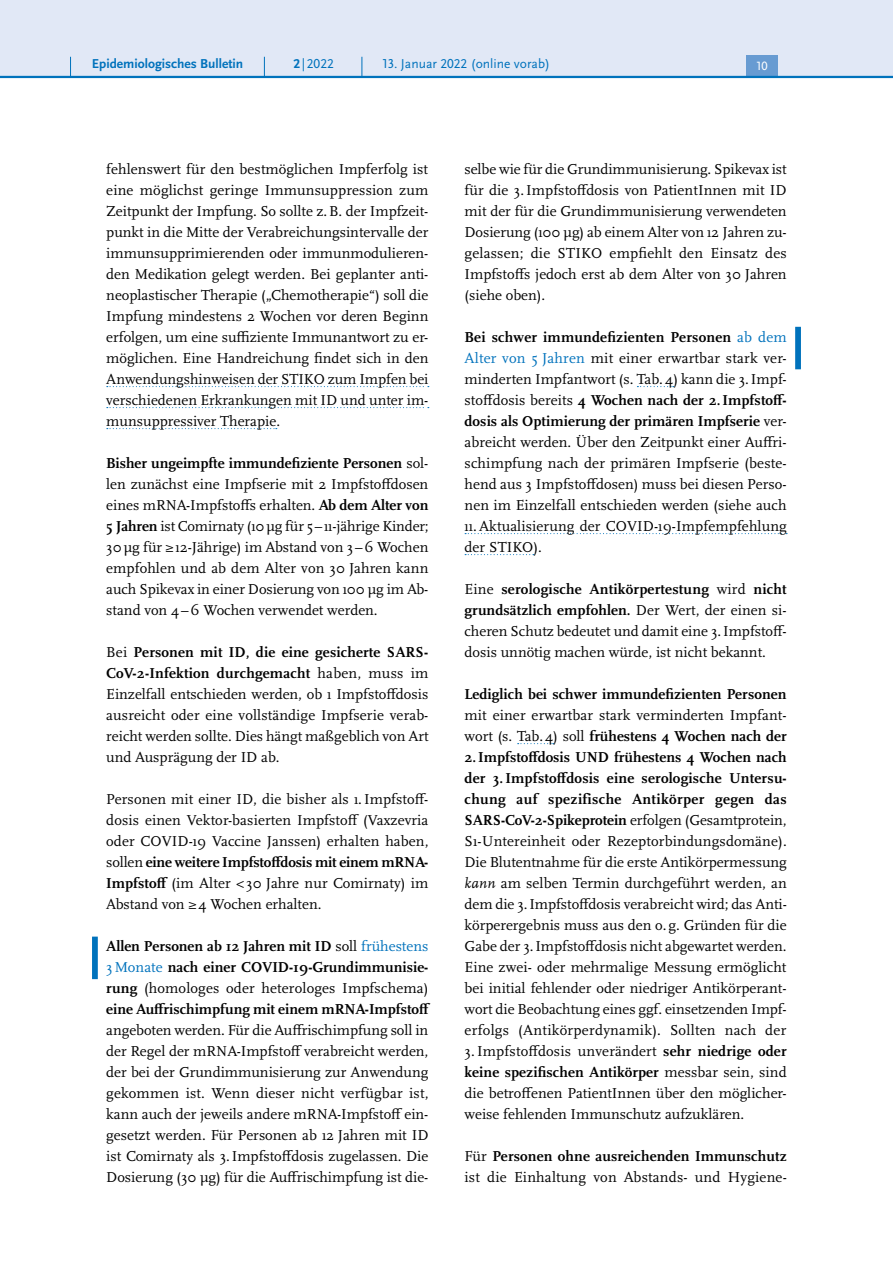
<style>
.page{position:relative;width:893px;height:1263px;background:#fff}
.page>*{position:absolute;margin:0;border:0;box-sizing:border-box;transform-origin:0 0}
.P_-_Fließtext{font:15px/21px "Scala Pro";color:#000;text-align:justify}
.t1{font:13.5px "Scala Sans Pro";color:#0072bc}
.t2{font:700 13.5px "Scala Sans Pro";color:#0072bc}
.t3{font:12.45px "Scala Sans Pro";color:#fff}
.s1{font-weight:700}
.s2{color:#0072bc}
.s3{font-style:italic}
</style>
<div class="page">
<svg style="left:107px;top:386px;width:322px;height:1px"></svg>
<svg style="left:107px;top:407px;width:322px;height:1px"></svg>
<svg style="left:107px;top:428px;width:170px;height:1px"></svg>
<svg style="left:637px;top:386px;width:37px;height:1px"></svg>
<svg style="left:465px;top:533px;width:322px;height:1px"></svg>
<svg style="left:465px;top:554px;width:69px;height:1px"></svg>
<svg style="left:518px;top:743px;width:36px;height:1px"></svg>
<svg style="left:92px;top:936px;width:6px;height:43px"></svg>
<svg style="left:795px;top:327px;width:6px;height:42px"></svg>
<div style="left:0;top:0;width:893px;height:77px;background:#e1e8f6"></div>
<div style="left:746px;top:55px;width:32px;height:21px;background:#679bd2"></div>
<hr style="left:0;top:76px;width:893px;height:2px;background:#0072bc">
<svg style="left:70px;top:57px;width:1px;height:19px"></svg>
<svg style="left:264px;top:57px;width:1px;height:19px"></svg>
<svg style="left:362px;top:57px;width:1px;height:19px"></svg>
<p class="t2" style="left:92px;top:55px;width:153px">Epidemiologisches Bulletin</p>
<p class="t1" style="left:293px;top:55px;width:42px"><span class="s1">2</span>|2022</p>
<p class="t1" style="left:383px;top:55px;width:169px">13. Januar 2022 (online vorab)</p>
<p class="t3" style="left:757px;top:59px;width:13px">10</p>
<p class="P_-_Fließtext" style="left:106px;top:158px;width:324px">fehlenswert für den bestmöglichen Impferfolg ist eine möglichst geringe Immunsuppression zum Zeitpunkt der Impfung. So sollte z.B. der Impfzeit&shy;punkt in die Mitte der Verabreichungsintervalle der immunsupprimierenden oder immunmodulieren&shy;den Medikation gelegt werden. Bei geplanter anti&shy;neoplastischer Therapie („Chemotherapie“) soll die Impfung mindestens 2 Wochen vor deren Beginn erfolgen, um eine suffiziente Immunantwort zu er&shy;möglichen. Eine Handreichung findet sich in den Anwendungshinweisen der STIKO zum Impfen bei verschiedenen Erkrankungen mit ID und unter im&shy;munsuppressiver Therapie.</p>
<p class="P_-_Fließtext" style="left:106px;top:452px;width:324px"><span class="s1">Bisher ungeimpfte immundefiziente Personen</span> sol&shy;len zunächst eine Impfserie mit 2 Impfstoffdosen eines mRNA-Impfstoffs erhalten. <span class="s1">Ab dem Alter von 5 Jahren</span> ist Comirnaty (10µg für 5–11-jährige Kinder; 30µg für ≥12-Jährige) im Abstand von 3–6 Wochen empfohlen und ab dem Alter von 30 Jahren kann auch Spikevax in einer Dosierung von 100 μg im Ab&shy;stand von 4–6 Wochen verwendet werden.</p>
<p class="P_-_Fließtext" style="left:106px;top:641px;width:324px">Bei <span class="s1">Personen mit ID, die eine gesicherte SARS-CoV-2-Infektion durchgemacht</span> haben, muss im Einzelfall entschieden werden, ob 1 Impfstoffdosis ausreicht oder eine vollständige Impfserie verab&shy;reicht werden sollte. Dies hängt maßgeblich von Art und Ausprägung der ID ab.</p>
<p class="P_-_Fließtext" style="left:106px;top:788px;width:324px">Personen mit einer ID, die bisher als 1.Impfstoff&shy;dosis einen Vektor-basierten Impfstoff (Vaxzevria oder COVID-19 Vaccine Janssen) erhalten haben, sollen <span class="s1">eine weitere Impfstoffdosis mit einem mRNA-Impfstoff</span> (im Alter &lt;30 Jahre nur Comirnaty) im Abstand von ≥4 Wochen erhalten.</p>
<p class="P_-_Fließtext" style="left:106px;top:935px;width:326px;text-align:left"><span class="s1">Allen Personen ab 12 Jahren mit ID</span> soll <span class="s2">frühestens 3Monate</span> <span class="s1">nach einer COVID-19-Grundimmunisie&shy;rung</span> (homologes oder heterologes Impfschema) <span class="s1">eine Auffrischimpfung mit einem mRNA-Impfstoff </span>angeboten werden. Für die Auffrischimpfung soll in der Regel der mRNA-Impfstoff verabreicht werden, der bei der Grundimmunisierung zur Anwendung gekommen ist. Wenn dieser nicht verfügbar ist, kann auch der jeweils andere mRNA-Impfstoff ein&shy;gesetzt werden. Für Personen ab 12 Jahren mit ID ist Comirnaty als 3.Impfstoffdosis zugelassen. Die Dosierung (30 μg) für die Auffrischimpfung ist die-</p>
<p class="P_-_Fließtext" style="left:465px;top:158px;width:324px">selbe wie für die Grundimmunisierung. Spikevax ist für die 3.Impfstoffdosis von PatientInnen mit ID mit der für die Grundimmunisierung verwendeten Dosierung (100 μg) ab einem Alter von 12 Jahren zu&shy;gelassen; die STIKO empfiehlt den Einsatz des Impfstoffs jedoch erst ab dem Alter von 30 Jahren (siehe oben).</p>
<p class="P_-_Fließtext" style="left:465px;top:326px;width:324px"><span class="s1">Bei schwer immundefizienten Personen</span> <span class="s2">ab dem Alter von 5 Jahren</span> mit einer erwartbar stark ver&shy;minderten Impfantwort (s. Tab.4) kann die 3.Impf&shy;stoffdosis bereits <span class="s1">4 Wochen nach der 2.Impfstoff&shy;dosis als Optimierung der primären Impfserie</span> ver&shy;abreicht werden. Über den Zeitpunkt einer Auffri&shy;schimpfung nach der primären Impfserie (beste&shy;hend aus 3 Impfstoffdosen) muss bei diesen Perso&shy;nen im Einzelfall entschieden werden (siehe auch 11.Aktualisierung der COVID-19-Impfempfehlung der STIKO).</p>
<p class="P_-_Fließtext" style="left:465px;top:578px;width:324px">Eine <span class="s1">serologische Antikörpertestung</span> wird <span class="s1">nicht grundsätzlich empfohlen.</span> Der Wert, der einen si&shy;cheren Schutz bedeutet und damit eine 3.Impfstoff&shy;dosis unnötig machen würde, ist nicht bekannt.</p>
<p class="P_-_Fließtext" style="left:465px;top:683px;width:324px"><span class="s1">Lediglich bei schwer immundefizienten Personen </span>mit einer erwartbar stark verminderten Impfant&shy;wort (s. Tab.4) soll <span class="s1">frühestens 4 Wochen nach der 2.Impfstoffdosis UND frühestens 4 Wochen nach der 3.Impfstoffdosis eine serologische Untersu&shy;chung auf spezifische Antikörper gegen das SARS-CoV-2-Spikeprotein</span> erfolgen (Gesamtprotein, S1-Untereinheit oder Rezeptorbindungsdomäne).<br>Die Blutentnahme für die erste Antikörpermessung <span class="s3">kann</span> am selben Termin durchgeführt werden, an dem die 3.Impfstoffdosis verabreicht wird; das Anti&shy;körperergebnis muss aus den o.g. Gründen für die Gabe der 3.Impfstoffdosis nicht abgewartet werden.<br>Eine zwei- oder mehrmalige Messung ermöglicht bei initial fehlender oder niedriger Antikörperant&shy;wort die Beobachtung eines ggf. einsetzenden Impf&shy;erfolgs (Antikörperdynamik). Sollten nach der 3.Impfstoffdosis unverändert <span class="s1">sehr niedrige oder keine spezifischen Antikörper</span> messbar sein, sind die betroffenen PatientInnen über den möglicher&shy;weise fehlenden Immunschutz aufzuklären.</p>
<p class="P_-_Fließtext" style="left:465px;top:1145px;width:324px">Für <span class="s1">Personen ohne ausreichenden Immunschutz </span>ist die Einhaltung von Abstands- und Hygiene-</p>
</div>
